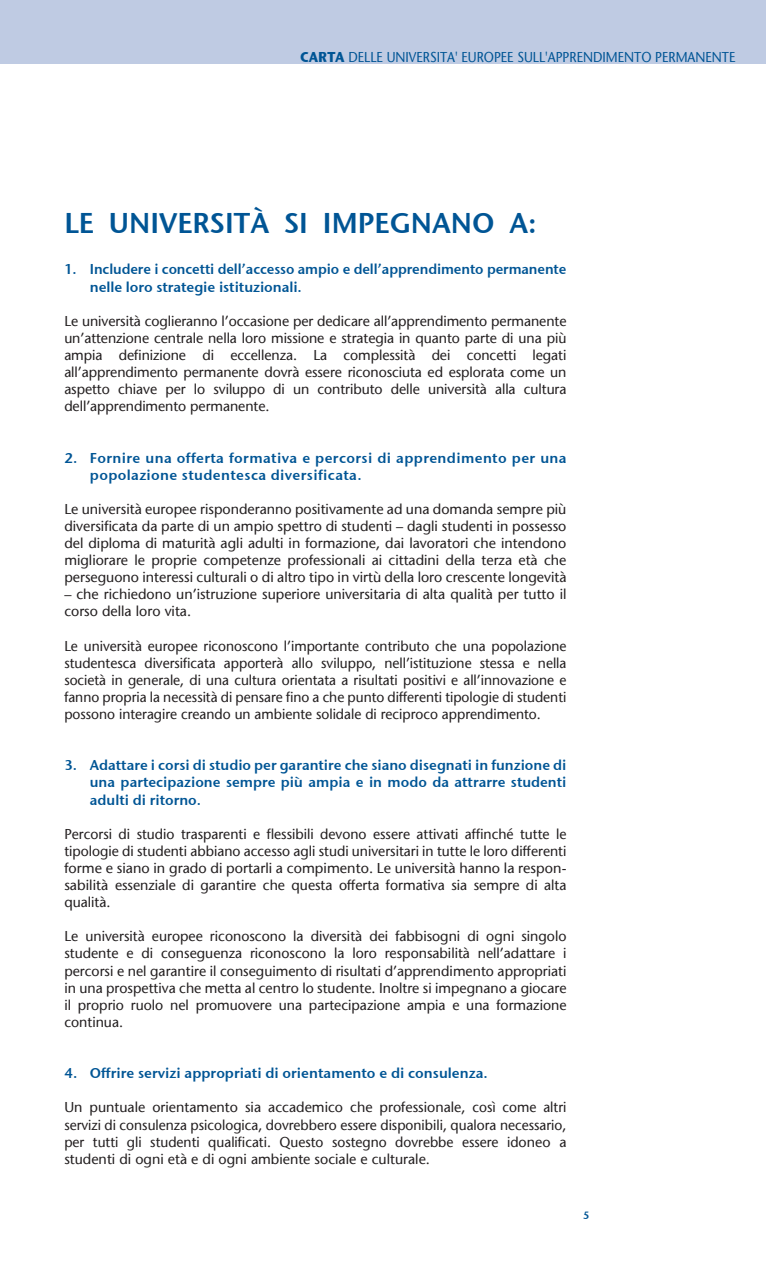
<style>
.page{position:relative;width:766px;height:1263px;background:#fff}
.page>*{position:absolute;margin:0;border:0;box-sizing:border-box;transform-origin:0 0}
.t1{font:28.5px "Stone Sans Sem ITCTT Semi";color:#005595}
.t2{font:14.25px/17.1px "Stone Sans";color:#231f20;text-align:justify}
.t3{font:14.25px/17.1px "Stone Sans Sem ITCTT Semi";color:#005595}
.t4{font:14.25px/17.1px "Stone Sans Sem ITCTT Semi";letter-spacing:.025em;color:#005595}
.t5{font:14.25px "Stone Sans";color:#005595;scale:.9 1}
.t6{font:10.5px "Stone Sans Sem ITCTT Semi";color:#005595}
.s1{font-family:"Stone Sans ITC";font-weight:700}
</style>
<div class="page">
<div style="left:0;top:0;width:765px;height:64px;background:#bfcbe3"></div>
<p class="t5" style="left:300px;top:48px;width:485px"><span class="s1">CARTA</span> DELLE UNIVERSITA' EUROPEE SULL'APPRENDIMENTO PERMANENTE</p>
<h1 class="t1" style="left:64px;top:199px;width:473px">LE UNIVERSITÀ SI IMPEGNANO A:</h1>
<p class="t3" style="left:90px;top:260px;width:478px;text-indent:-26px">1. Includere i concetti dell’accesso ampio e dell’apprendimento permanente nelle loro strategie istituzionali.</p>
<p class="t2" style="left:64px;top:312px;width:503px">Le università coglieranno l’occasione per dedicare all’apprendimento permanente un’attenzione centrale nella loro missione e strategia in quanto parte di una più ampia definizione di eccellenza. La complessità dei concetti legati all’apprendimento permanente dovrà essere riconosciuta ed esplorata come un aspetto chiave per lo sviluppo di un contributo delle università alla cultura dell’apprendimento permanente.</p>
<p class="t4" style="left:90px;top:448px;width:478px;text-indent:-26px">2. Fornire una offerta formativa e percorsi di apprendimento per una popolazione studentesca diversificata.</p>
<p class="t2" style="left:64px;top:500px;width:503px">Le università europee risponderanno positivamente ad una domanda sempre più diversificata da parte di un ampio spettro di studenti – dagli studenti in possesso del diploma di maturità agli adulti in formazione, dai lavoratori che intendono migliorare le proprie competenze professionali ai cittadini della terza età che perseguono interessi culturali o di altro tipo in virtù della loro crescente longevità</p>
<p class="t2" style="left:64px;top:586px;width:503px">– che richiedono un’istruzione superiore universitaria di alta qualità per tutto il corso della loro vita.</p>
<p class="t2" style="left:64px;top:637px;width:503px">Le università europee riconoscono l’importante contributo che una popolazione studentesca diversificata apporterà allo sviluppo, nell’istituzione stessa e nella società in generale, di una cultura orientata a risultati positivi e all’innovazione e fanno propria la necessità di pensare fino a che punto differenti tipologie di studenti possono interagire creando un ambiente solidale di reciproco apprendimento.</p>
<p class="t3" style="left:90px;top:756px;width:478px;text-align:justify;text-indent:-26px">3. Adattare i corsi di studio per garantire che siano disegnati in funzione di una partecipazione sempre più ampia e in modo da attrarre studenti adulti di ritorno.</p>
<p class="t2" style="left:64px;top:825px;width:503px">Percorsi di studio trasparenti e flessibili devono essere attivati affinché tutte le tipologie di studenti abbiano accesso agli studi universitari in tutte le loro differenti forme e siano in grado di portarli a compimento. Le università hanno la respon&shy;sabilità essenziale di garantire che questa offerta formativa sia sempre di alta qualità.</p>
<p class="t2" style="left:64px;top:928px;width:503px">Le università europee riconoscono la diversità dei fabbisogni di ogni singolo studente e di conseguenza riconoscono la loro responsabilità nell’adattare i percorsi e nel garantire il conseguimento di risultati d’apprendimento appropriati in una prospettiva che metta al centro lo studente. Inoltre si impegnano a giocare il proprio ruolo nel promuovere una partecipazione ampia e una formazione continua.</p>
<p class="t3" style="left:64px;top:1064px;width:425px">4. Offrire servizi appropriati di orientamento e di consulenza.</p>
<p class="t2" style="left:64px;top:1099px;width:503px">Un puntuale orientamento sia accademico che professionale, così come altri servizi di consulenza psicologica, dovrebbero essere disponibili, qualora necessario, per tutti gli studenti qualificati. Questo sostegno dovrebbe essere idoneo a studenti di ogni età e di ogni ambiente sociale e culturale.</p>
<p class="t6" style="left:583px;top:1206px;width:8px">5</p>
</div>
